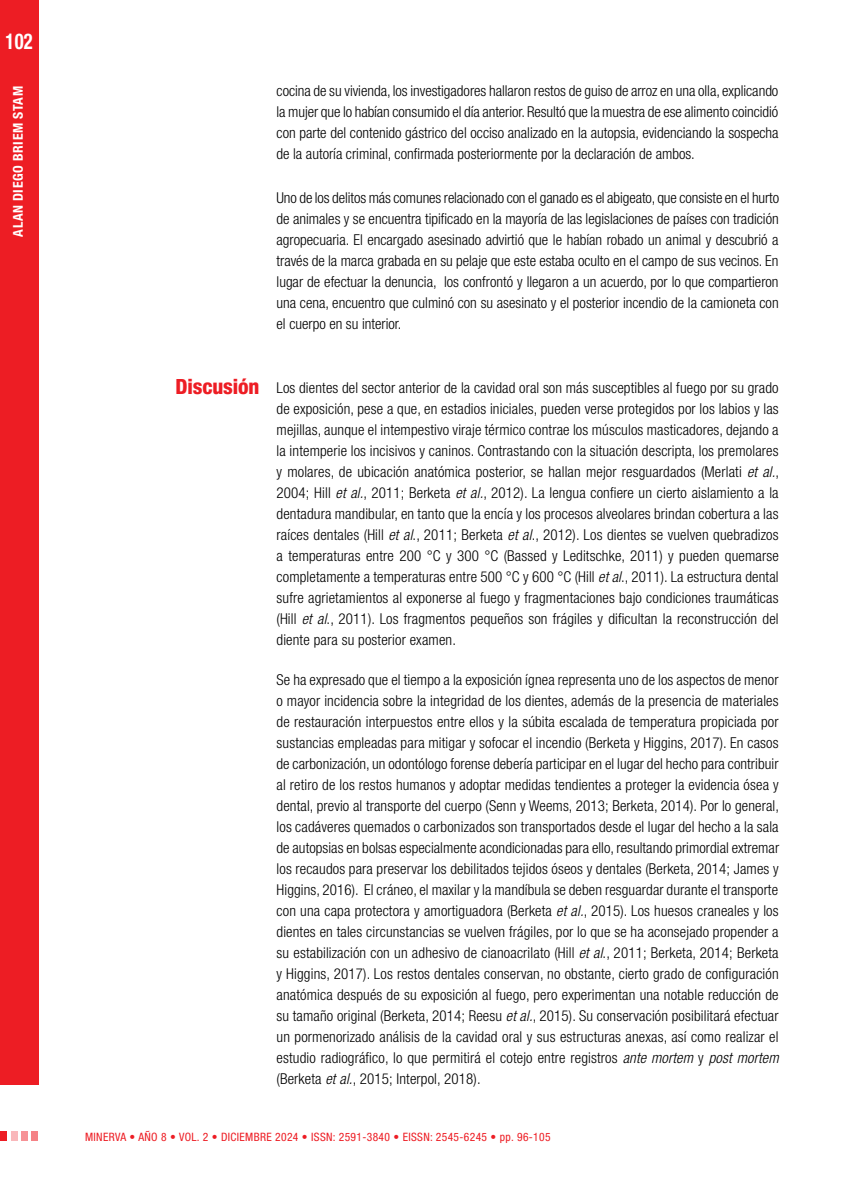
<style>
.page{position:relative;width:851px;height:1191px;background:#fff}
.page>*{position:absolute;margin:0;border:0;box-sizing:border-box;transform-origin:0 0}
.t1{font:700 condensed 21.75px "Helvetica Neue LT Std";color:#fff;scale:.85 1}
._00-SUBTI-1_MARGEN{font:800 condensed 21px "Helvetica Neue LT Std";letter-spacing:-.005em;color:#ed1d24}
._00-TEXTO_GENERAL{font:300 condensed 15px/21px "Helvetica Neue LT Std";color:#000;text-align:justify}
._00-PRIMER_PARRAFO_L{font:300 condensed 15px/21px "Helvetica Neue LT Std";letter-spacing:.01em;color:#000;text-align:justify}
.t2{font:700 condensed 13.5px "Helvetica Neue LT Std";letter-spacing:.04em;color:#fff}
.t3{font:condensed 11.55px "Helvetica Neue LT Std";letter-spacing:.03em;color:#ed1d24}
.s1{font-style:italic}
</style>
<div class="page">
<div style="left:0;top:0;width:38px;height:1084px;background:#ed1d24"></div>
<div style="left:21px;top:1131px;width:7px;height:10px;background:#f69296"></div>
<div style="left:11px;top:1131px;width:7px;height:10px;background:#f9b8bb"></div>
<div style="left:0;top:1131px;width:7px;height:10px;background:#ed1d24"></div>
<div style="left:32px;top:1131px;width:6px;height:10px;background:#f58286"></div>
<h1 class="t1" style="left:5px;top:28px;width:34px">102</h1>
<p class="t2" style="left:10px;top:237px;width:152px;rotate:-90deg">ALAN DIEGO BRIEM STAM</p>
<p class="_00-TEXTO_GENERAL" style="left:276px;top:80px;width:503px">cocina de su vivienda, los investigadores hallaron restos de guiso de arroz en una olla, explicando la mujer que lo habían consumido el día anterior. Resultó que la muestra de ese alimento coincidió con parte del contenido gástrico del occiso analizado en la autopsia, evidenciando la sospecha de la autoría criminal, confirmada posteriormente por la declaración de ambos.</p>
<p class="_00-TEXTO_GENERAL" style="left:276px;top:187px;width:504px">Uno de los delitos más comunes relacionado con el ganado es el abigeato, que consiste en el hurto de animales y se encuentra tipificado en la mayoría de las legislaciones de países con tradición agropecuaria. El encargado asesinado advirtió que le habían robado un animal y descubrió a través de la marca grabada en su pelaje que este estaba oculto en el campo de sus vecinos. En lugar de efectuar la denuncia, los confrontó y llegaron a un acuerdo, por lo que compartieron una cena, encuentro que culminó con su asesinato y el posterior incendio de la camioneta con el cuerpo en su interior.</p>
<p class="_00-SUBTI-1_MARGEN" style="left:175px;top:373px;width:85px">Discusión</p>
<p class="_00-PRIMER_PARRAFO_L" style="left:276px;top:377px;width:504px">Los dientes del sector anterior de la cavidad oral son más susceptibles al fuego por su grado de exposición, pese a que, en estadios iniciales, pueden verse protegidos por los labios y las mejillas, aunque el intempestivo viraje térmico contrae los músculos masticadores, dejando a la intemperie los incisivos y caninos. Contrastando con la situación descripta, los premolares y molares, de ubicación anatómica posterior, se hallan mejor resguardados (Merlati <span class="s1">et al.</span>, 2004; Hill <span class="s1">et al.</span>, 2011; Berketa <span class="s1">et al.</span>, 2012). La lengua confiere un cierto aislamiento a la dentadura mandibular, en tanto que la encía y los procesos alveolares brindan cobertura a las raíces dentales (Hill <span class="s1">et al</span>., 2011; Berketa <span class="s1">et al</span>., 2012). Los dientes se vuelven quebradizos a temperaturas entre 200 °C y 300 °C (Bassed y Leditschke, 2011) y pueden quemarse completamente a temperaturas entre 500 °C y 600 °C (Hill <span class="s1">et al</span>., 2011). La estructura dental sufre agrietamientos al exponerse al fuego y fragmentaciones bajo condiciones traumáticas (Hill <span class="s1">et al</span>., 2011). Los fragmentos pequeños son frágiles y dificultan la reconstrucción del diente para su posterior examen.</p>
<p class="_00-TEXTO_GENERAL" style="left:276px;top:669px;width:504px">Se ha expresado que el tiempo a la exposición ígnea representa uno de los aspectos de menor o mayor incidencia sobre la integridad de los dientes, además de la presencia de materiales de restauración interpuestos entre ellos y la súbita escalada de temperatura propiciada por sustancias empleadas para mitigar y sofocar el incendio (Berketa y Higgins, 2017). En casos de carbonización, un odontólogo forense debería participar en el lugar del hecho para contribuir al retiro de los restos humanos y adoptar medidas tendientes a proteger la evidencia ósea y dental, previo al transporte del cuerpo (Senn y Weems, 2013; Berketa, 2014). Por lo general, los cadáveres quemados o carbonizados son transportados desde el lugar del hecho a la sala de autopsias en bolsas especialmente acondicionadas para ello, resultando primordial extremar los recaudos para preservar los debilitados tejidos óseos y dentales (Berketa, 2014; James y Higgins, 2016). El cráneo, el maxilar y la mandíbula se deben resguardar durante el transporte con una capa protectora y amortiguadora (Berketa <span class="s1">et al.</span>, 2015). Los huesos craneales y los dientes en tales circunstancias se vuelven frágiles, por lo que se ha aconsejado propender a su estabilización con un adhesivo de cianoacrilato (Hill <span class="s1">et al</span>., 2011; Berketa, 2014; Berketa y Higgins, 2017). Los restos dentales conservan, no obstante, cierto grado de configuración anatómica después de su exposición al fuego, pero experimentan una notable reducción de su tamaño original (Berketa, 2014; Reesu <span class="s1">et al.</span>, 2015). Su conservación posibilitará efectuar un pormenorizado análisis de la cavidad oral y sus estructuras anexas, así como realizar el estudio radiográfico, lo que permitirá el cotejo entre registros <span class="s1">ante mortem</span> y <span class="s1">post mortem </span>(Berketa <span class="s1">et al.</span>, 2015; Interpol, 2018).</p>
<p class="t3" style="left:85px;top:1130px;width:467px">MINERVA • AÑO 8 • VOL. 2 • DICIEMBRE 2024 • ISSN: 2591-3840 • EISSN: 2545-6245 • pp. 96-105</p>
</div>
